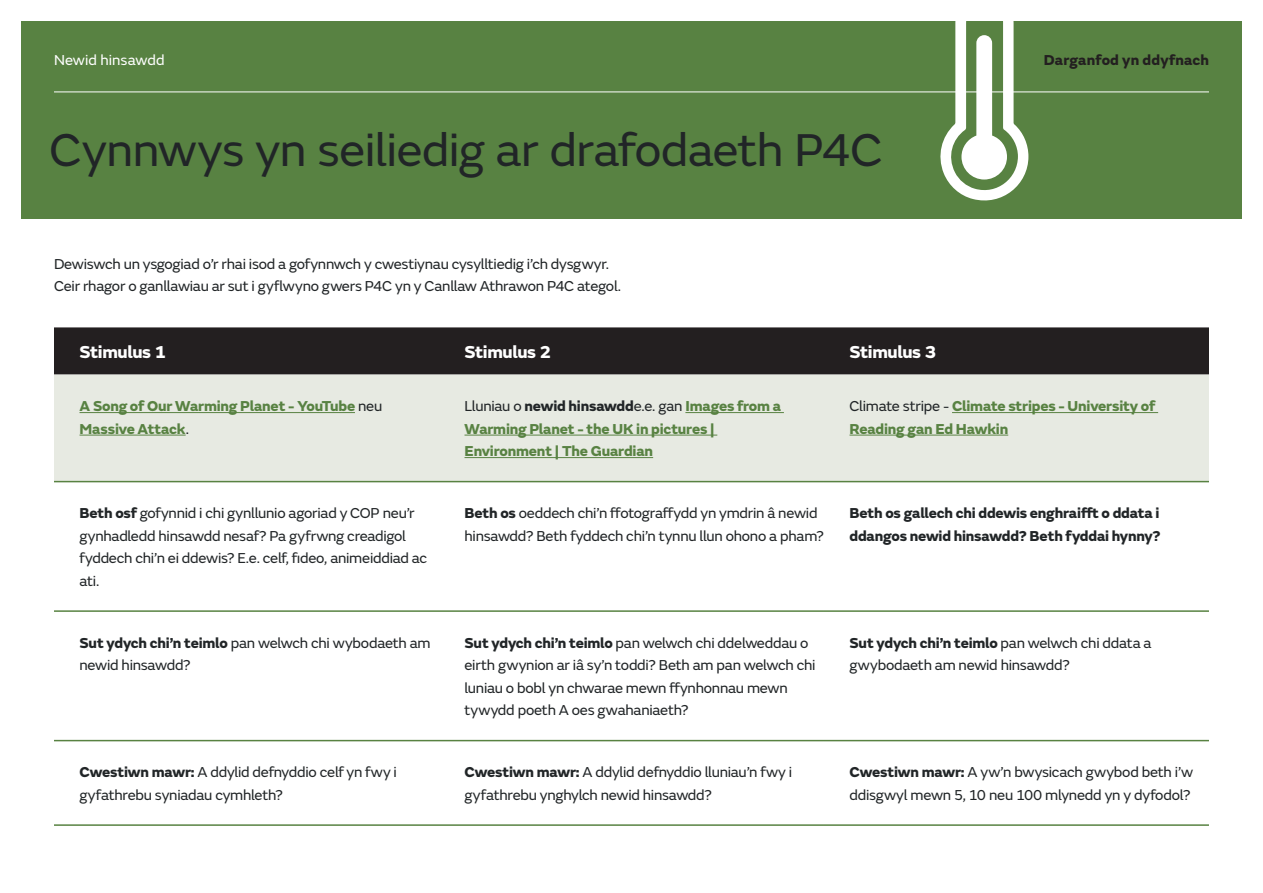
<style>
.page{position:relative;width:1263px;height:893px;background:#fff}
.page>*{position:absolute;margin:0;border:0;box-sizing:border-box;transform-origin:0 0}
.MO_Lesson_plan_title{font:48px "FS Emeric";letter-spacing:-.01em;color:#212527}
.MO_Lesson_plan_bulle{font:800 18px "FS Emeric";letter-spacing:-.02em;color:#fff}
.MO_Lesson_plan_bulle-2{font:15px/22.5px "FS Emeric";letter-spacing:-.015em;color:#212527}
.MO_Lesson_plan_bulle-3{font:800 15px/22.5px "FS Emeric";letter-spacing:-.015em;color:#588242}
.MO_Lesson_plan_bulle-4{font:800 15px/22.5px "FS Emeric";letter-spacing:-.01em;color:#212527}
.MO_Lesson_plan_age_r{font:800 15px "FS Emeric";letter-spacing:.01em;color:#231f20}
.MO_Lesson_plan_cover{font:15px "FS Emeric";letter-spacing:.005em;color:#fff}
.s1{font-weight:400;color:#212527}
.s2{color:#212527}
.s3{font-weight:800}
</style>
<div class="page">
<div style="left:21px;top:21px;width:1221px;height:198px;background:#588242"></div>
<hr style="left:54px;top:92px;width:1155px;height:1px;background:#fff">
<div style="left:54px;top:327px;width:1155px;height:48px;background:#231f20"></div>
<div style="left:54px;top:375px;width:1155px;height:106px;background:#e7eae2"></div>
<hr style="left:54px;top:481px;width:385px;height:1px;background:#588242">
<hr style="left:439px;top:481px;width:385px;height:1px;background:#588242">
<hr style="left:824px;top:481px;width:385px;height:1px;background:#588242">
<hr style="left:54px;top:610px;width:385px;height:2px;background:#588242">
<hr style="left:439px;top:610px;width:385px;height:2px;background:#588242">
<hr style="left:54px;top:740px;width:385px;height:1px;background:#588242">
<hr style="left:439px;top:740px;width:385px;height:1px;background:#588242">
<hr style="left:54px;top:824px;width:385px;height:2px;background:#588242">
<hr style="left:439px;top:824px;width:385px;height:2px;background:#588242">
<hr style="left:824px;top:610px;width:385px;height:2px;background:#588242">
<hr style="left:824px;top:740px;width:385px;height:1px;background:#588242">
<hr style="left:824px;top:824px;width:385px;height:2px;background:#588242">
<hr style="left:80px;top:412px;width:275px;height:1px;background:#588242">
<hr style="left:80px;top:435px;width:106px;height:1px;background:#588242">
<hr style="left:685px;top:412px;width:99px;height:1px;background:#588242">
<hr style="left:464px;top:435px;width:253px;height:1px;background:#588242">
<hr style="left:464px;top:457px;width:189px;height:1px;background:#588242">
<hr style="left:952px;top:412px;width:206px;height:1px;background:#588242">
<hr style="left:849px;top:435px;width:159px;height:1px;background:#588242">
<svg style="left:936px;top:21px;width:92px;height:180px"></svg>
<p class="MO_Lesson_plan_cover" style="left:54px;top:49px;width:112px">Newid hinsawdd</p>
<p class="MO_Lesson_plan_title" style="left:50px;top:116px;width:834px">Cynnwys yn seiliedig ar drafodaeth P4C</p>
<p class="MO_Lesson_plan_bulle-2" style="left:54px;top:252px;width:569px">Dewiswch un ysgogiad o’r rhai isod a gofynnwch y cwestiynau cysylltiedig i’ch dysgwyr.<br>Ceir rhagor o ganllawiau ar sut i gyflwyno gwers P4C yn y Canllaw Athrawon P4C ategol.</p>
<p class="MO_Lesson_plan_bulle" style="left:80px;top:337px;width:89px">Stimulus 1</p>
<p class="MO_Lesson_plan_bulle" style="left:464px;top:337px;width:89px">Stimulus 2</p>
<p class="MO_Lesson_plan_bulle" style="left:849px;top:337px;width:89px">Stimulus 3</p>
<p class="MO_Lesson_plan_age_r" style="left:1044px;top:48px;width:167px">Darganfod yn ddyfnach</p>
<p class="MO_Lesson_plan_bulle-3" style="left:80px;top:394px;width:304px">A Song of Our Warming Planet - YouTube <span class="s1">neu<br></span>Massive Attack<span class="s1">.</span></p>
<p class="MO_Lesson_plan_bulle-3" style="left:464px;top:394px;width:318px"><span class="s1">Lluniau o</span> <span class="s2">newid hinsawdd</span><span class="s1">e.e. gan</span> Images from a<br>Warming Planet - the UK in pictures |<br>Environment | The Guardian</p>
<p class="MO_Lesson_plan_bulle-3" style="left:849px;top:394px;width:307px"><span class="s1">Climate stripe -</span> Climate stripes - University of<br>Reading gan Ed Hawkin</p>
<p class="MO_Lesson_plan_bulle-2" style="left:80px;top:501px;width:349px"><span class="s3">Beth osf</span> gofynnid i chi gynllunio agoriad y COP neu’r gynhadledd hinsawdd nesaf? Pa gyfrwng creadigol fyddech chi’n ei ddewis? E.e. celf, fideo, animeiddiad ac ati.</p>
<p class="MO_Lesson_plan_bulle-2" style="left:464px;top:501px;width:361px"><span class="s3">Beth os</span> oeddech chi’n ffotograffydd yn ymdrin â newid hinsawdd? Beth fyddech chi’n tynnu llun ohono a pham?</p>
<p class="MO_Lesson_plan_bulle-4" style="left:849px;top:501px;width:313px">Beth os gallech chi ddewis enghraifft o ddata i ddangos newid hinsawdd? Beth fyddai hynny?</p>
<p class="MO_Lesson_plan_bulle-2" style="left:80px;top:630px;width:353px"><span class="s3">Sut ydych chi’n teimlo</span> pan welwch chi wybodaeth am newid hinsawdd?</p>
<p class="MO_Lesson_plan_bulle-2" style="left:464px;top:630px;width:353px"><span class="s3">Sut ydych chi’n teimlo</span> pan welwch chi ddelweddau o eirth gwynion ar iâ sy’n toddi? Beth am pan welwch chi luniau o bobl yn chwarae mewn ffynhonnau mewn tywydd poeth A oes gwahaniaeth?</p>
<p class="MO_Lesson_plan_bulle-2" style="left:849px;top:630px;width:304px"><span class="s3">Sut ydych chi’n teimlo</span> pan welwch chi ddata a gwybodaeth am newid hinsawdd?</p>
<p class="MO_Lesson_plan_bulle-2" style="left:80px;top:760px;width:319px"><span class="s3">Cwestiwn mawr:</span> A ddylid defnyddio celf yn fwy i gyfathrebu syniadau cymhleth?</p>
<p class="MO_Lesson_plan_bulle-2" style="left:464px;top:760px;width:329px"><span class="s3">Cwestiwn mawr:</span> A ddylid defnyddio lluniau’n fwy i gyfathrebu ynghylch newid hinsawdd?</p>
<p class="MO_Lesson_plan_bulle-2" style="left:849px;top:760px;width:345px"><span class="s3">Cwestiwn mawr:</span> A yw’n bwysicach gwybod beth i’w ddisgwyl mewn 5, 10 neu 100 mlynedd yn y dyfodol?</p>
</div>
